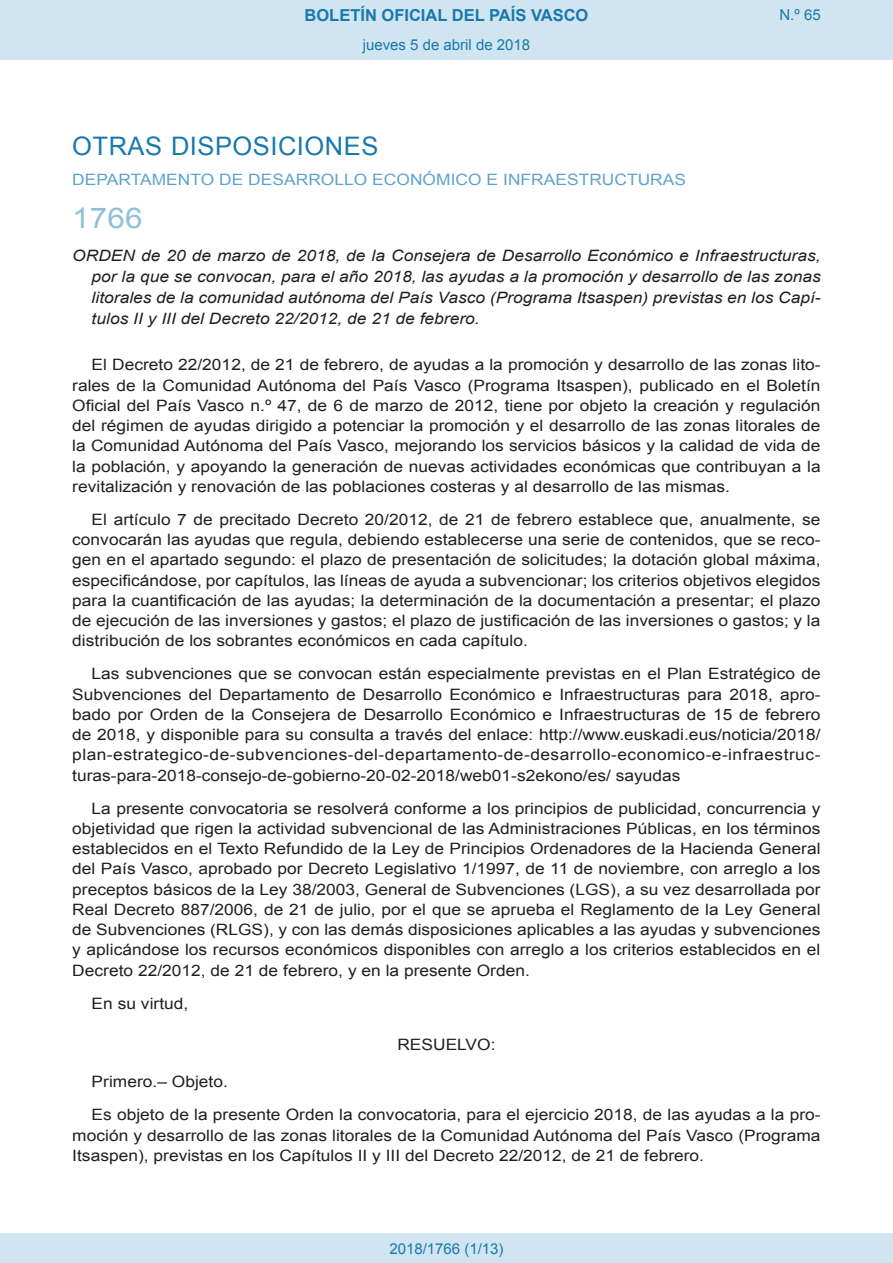
<style>
.page{position:relative;width:893px;height:1263px;background:#fff}
.page>*{position:absolute;margin:0;border:0;box-sizing:border-box;transform-origin:0 0}
.BOPVOrden{font:28.5px "Arial";color:#90c0db;scale:1.11 1}
.BOPVSeccion{font:25.5px "Arial";letter-spacing:.02em;color:#1879ad}
.t1{font:700 16.5px "Arial";color:#1879ad}
.BOPVDetalle{font:15.6px/20.2px "Arial";color:#231f20;text-align:justify;scale:1.11 1}
.BOPVTitulo{font:italic 15.6px/21px "Arial";color:#231f20;text-align:justify;scale:1.11 1}
.BOPVOrganismo{font:15.6px "Arial";letter-spacing:.005em;color:#5ea4ca;scale:1.11 1}
.BOPVClave{font:15.6px "Arial";color:#231f20;scale:1.11 1}
.Paginacion_Centro{font:15px "Arial";color:#1879ad}
</style>
<div class="page">
<div style="left:0;top:0;width:893px;height:60px;background:#d0e5f0"></div>
<div style="left:0;top:1233px;width:893px;height:30px;background:#d0e5f0"></div>
<p class="t1" style="left:305px;top:4px;width:285px">BOLETÍN OFICIAL DEL PAÍS VASCO</p>
<p class="Paginacion_Centro" style="left:363px;top:35px;width:169px">jueves 5 de abril de 2018</p>
<p class="Paginacion_Centro" style="left:779px;top:5px;width:43px">N.º 65</p>
<p class="BOPVSeccion" style="left:72px;top:129px;width:308px">OTRAS DISPOSICIONES</p>
<p class="BOPVOrganismo" style="left:72px;top:169px;width:554px">DEPARTAMENTO DE DESARROLLO ECONÓMICO E INFRAESTRUCTURAS</p>
<p class="BOPVOrden" style="left:72px;top:199px;width:65px">1766</p>
<p class="BOPVTitulo" style="left:92px;top:246px;width:658px;text-indent:-19px">ORDEN de 20 de marzo de 2018, de la Consejera de Desarrollo Económico e Infraestructuras, por la que se convocan, para el año 2018, las ayudas a la promoción y desarrollo de las zonas litorales de la comunidad autónoma del País Vasco (Programa Itsaspen) previstas en los Capí&shy;tulos II y III del Decreto 22/2012, de 21 de febrero.</p>
<p class="BOPVDetalle" style="left:72px;top:355px;width:676px;text-indent:19px">El Decreto 22/2012, de 21 de febrero, de ayudas a la promoción y desarrollo de las zonas lito&shy;rales de la Comunidad Autónoma del País Vasco (Programa Itsaspen), publicado en el Boletín Oficial del País Vasco n.º 47, de 6 de marzo de 2012, tiene por objeto la creación y regulación del régimen de ayudas dirigido a potenciar la promoción y el desarrollo de las zonas litorales de la Comunidad Autónoma del País Vasco, mejorando los servicios básicos y la calidad de vida de la población, y apoyando la generación de nuevas actividades económicas que contribuyan a la revitalización y renovación de las poblaciones costeras y al desarrollo de las mismas.</p>
<p class="BOPVDetalle" style="left:72px;top:509px;width:676px;text-indent:19px">El artículo 7 de precitado Decreto 20/2012, de 21 de febrero establece que, anualmente, se convocarán las ayudas que regula, debiendo establecerse una serie de contenidos, que se reco&shy;gen en el apartado segundo: el plazo de presentación de solicitudes; la dotación global máxima, especificándose, por capítulos, las líneas de ayuda a subvencionar; los criterios objetivos elegidos para la cuantificación de las ayudas; la determinación de la documentación a presentar; el plazo de ejecución de las inversiones y gastos; el plazo de justificación de las inversiones o gastos; y la distribución de los sobrantes económicos en cada capítulo.</p>
<p class="BOPVDetalle" style="left:72px;top:664px;width:676px;text-indent:19px">Las subvenciones que se convocan están especialmente previstas en el Plan Estratégico de Subvenciones del Departamento de Desarrollo Económico e Infraestructuras para 2018, apro&shy;bado por Orden de la Consejera de Desarrollo Económico e Infraestructuras de 15 de febrero de 2018, y disponible para su consulta a través del enlace: http://www.euskadi.eus/noticia/2018/ plan-estrategico-de-subvenciones-del-departamento-de-desarrollo-economico-e-infraestruc&shy;turas-para-2018-consejo-de-gobierno-20-02-2018/web01-s2ekono/es/ sayudas</p>
<p class="BOPVDetalle" style="left:72px;top:798px;width:676px;text-indent:19px">La presente convocatoria se resolverá conforme a los principios de publicidad, concurrencia y objetividad que rigen la actividad subvencional de las Administraciones Públicas, en los términos establecidos en el Texto Refundido de la Ley de Principios Ordenadores de la Hacienda General del País Vasco, aprobado por Decreto Legislativo 1/1997, de 11 de noviembre, con arreglo a los preceptos básicos de la Ley 38/2003, General de Subvenciones (LGS), a su vez desarrollada por Real Decreto 887/2006, de 21 de julio, por el que se aprueba el Reglamento de la Ley General de Subvenciones (RLGS), y con las demás disposiciones aplicables a las ayudas y subvenciones y aplicándose los recursos económicos disponibles con arreglo a los criterios establecidos en el Decreto 22/2012, de 21 de febrero, y en la presente Orden.</p>
<p class="BOPVDetalle" style="left:92px;top:993px;width:89px">En su virtud,</p>
<p class="BOPVClave" style="left:397px;top:1034px;width:90px">RESUELVO:</p>
<p class="BOPVDetalle" style="left:92px;top:1072px;width:124px">Primero.– Objeto.</p>
<p class="BOPVDetalle" style="left:72px;top:1105px;width:676px;text-indent:19px">Es objeto de la presente Orden la convocatoria, para el ejercicio 2018, de las ayudas a la pro&shy;moción y desarrollo de las zonas litorales de la Comunidad Autónoma del País Vasco (Programa Itsaspen), previstas en los Capítulos II y III del Decreto 22/2012, de 21 de febrero.</p>
<p class="Paginacion_Centro" style="left:389px;top:1238px;width:116px">2018/1766 (1/13)</p>
</div>
